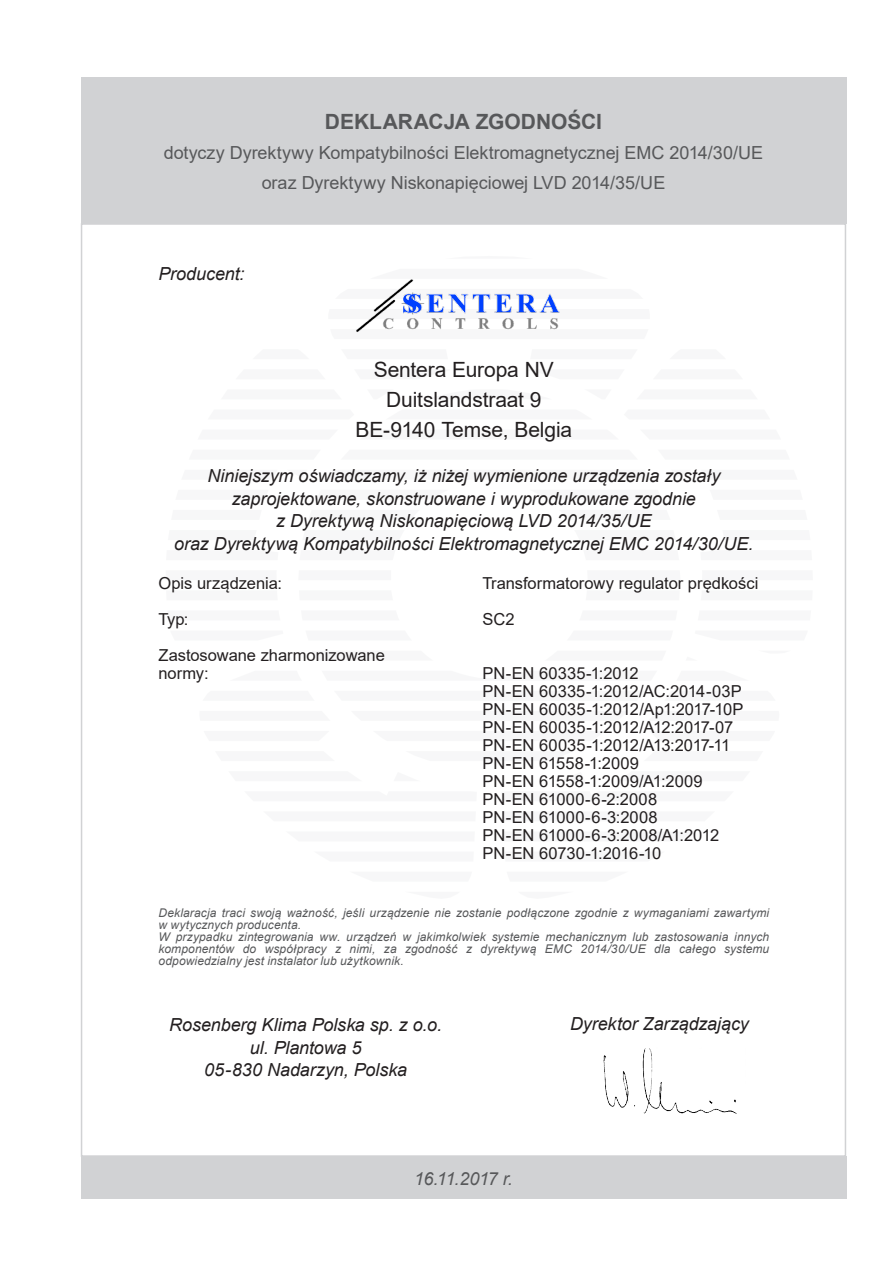
<style>
.page{position:relative;width:893px;height:1263px;background:#fff}
.page>*{position:absolute;margin:0;border:0;box-sizing:border-box;transform-origin:0 0}
.t1{font:21px "Arial";letter-spacing:-.005em;color:#231f20}
.t2{font:700 21px "Arial";color:#57585a}
.t3{font:italic 18px "Arial";letter-spacing:-.005em;color:#231f20}
.t4{font:18px "Arial";letter-spacing:-.005em;color:#57585a}
.t5{font:italic 18px "Arial";letter-spacing:-.045em;color:#57585a}
.t6{font:16.5px "Arial";letter-spacing:-.005em;color:#231f20}
.t7{font:italic 12px/12px "Arial";letter-spacing:.01em;color:#57585a}
</style>
<div class="page">
<div style="left:81px;top:78px;width:765px;height:146px;background:#d1d2d4"></div>
<div style="left:81px;top:1157px;width:765px;height:42px;background:#d1d2d4"></div>
<img style="left:356px;top:279px;width:204px;height:54px">
<img style="left:603px;top:1048px;width:134px;height:66px">
<p class="t2" style="left:325px;top:106px;width:279px">DEKLARACJA ZGODNOŚCI</p>
<p class="t4" style="left:164px;top:140px;width:601px">dotyczy Dyrektywy Kompatybilności Elektromagnetycznej EMC 2014/30/UE</p>
<p class="t4" style="left:262px;top:170px;width:405px">oraz Dyrektywy Niskonapięciowej LVD 2014/35/UE</p>
<p class="t3" style="left:158px;top:262px;width:88px">Producent:</p>
<p class="t1" style="left:374px;top:355px;width:182px">Sentera Europa NV</p>
<p class="t1" style="left:386px;top:385px;width:157px">Duitslandstraat 9</p>
<p class="t1" style="left:356px;top:415px;width:218px">BE-9140 Temse, Belgia</p>
<p class="t3" style="left:207px;top:464px;width:514px">Niniejszym oświadczamy, iż niżej wymienione urządzenia zostały</p>
<p class="t3" style="left:232px;top:487px;width:466px">zaprojektowane, skonstruowane i wyprodukowane zgodnie</p>
<p class="t3" style="left:276px;top:509px;width:377px">z Dyrektywą Niskonapięciową LVD 2014/35/UE</p>
<p class="t3" style="left:174px;top:532px;width:581px">oraz Dyrektywą Kompatybilności Elektromagnetycznej EMC 2014/30/UE.</p>
<p class="t6" style="left:158px;top:572px;width:125px">Opis urządzenia:</p>
<p class="t6" style="left:482px;top:572px;width:278px">Transformatorowy regulator prędkości</p>
<p class="t6" style="left:158px;top:608px;width:32px">Typ:</p>
<p class="t6" style="left:482px;top:608px;width:34px">SC2</p>
<p class="t6" style="left:158px;top:644px;width:228px">Zastosowane zharmonizowane</p>
<p class="t6" style="left:158px;top:662px;width:52px">normy:</p>
<p class="t6" style="left:482px;top:662px;width:158px">PN-EN 60335-1:2012</p>
<p class="t6" style="left:482px;top:680px;width:261px">PN-EN 60335-1:2012/AC:2014-03P</p>
<p class="t6" style="left:482px;top:698px;width:262px">PN-EN 60035-1:2012/Ap1:2017-10P</p>
<p class="t6" style="left:482px;top:716px;width:252px">PN-EN 60035-1:2012/A12:2017-07</p>
<p class="t6" style="left:482px;top:734px;width:249px">PN-EN 60035-1:2012/A13:2017-11</p>
<p class="t6" style="left:482px;top:752px;width:158px">PN-EN 61558-1:2009</p>
<p class="t6" style="left:482px;top:770px;width:222px">PN-EN 61558-1:2009/A1:2009</p>
<p class="t6" style="left:482px;top:788px;width:176px">PN-EN 61000-6-2:2008</p>
<p class="t6" style="left:482px;top:806px;width:177px">PN-EN 61000-6-3:2008</p>
<p class="t6" style="left:482px;top:824px;width:238px">PN-EN 61000-6-3:2008/A1:2012</p>
<p class="t6" style="left:482px;top:842px;width:180px">PN-EN 60730-1:2016-10</p>
<p class="t7" style="left:158px;top:907px;width:612px">Deklaracja traci swoją ważność, jeśli urządzenie nie zostanie podłączone zgodnie z wymaganiami zawartymi w wytycznych producenta.</p>
<p class="t7" style="left:158px;top:931px;width:612px;text-align:justify">W przypadku zintegrowania ww. urządzeń w jakimkolwiek systemie mechanicznym lub zastosowania innych komponentów do współpracy z nimi, za zgodność z dyrektywą EMC 2014/30/UE dla całego systemu odpowiedzialny jest instalator lub użytkownik.</p>
<p class="t3" style="left:169px;top:1013px;width:274px">Rosenberg Klima Polska sp. z o.o.</p>
<p class="t3" style="left:570px;top:1012px;width:180px">Dyrektor Zarządzający</p>
<p class="t3" style="left:250px;top:1036px;width:113px">ul. Plantowa 5</p>
<p class="t3" style="left:204px;top:1058px;width:204px">05-830 Nadarzyn, Polska</p>
<p class="t5" style="left:414px;top:1166px;width:100px">16.11.2017 r.</p>
</div>
